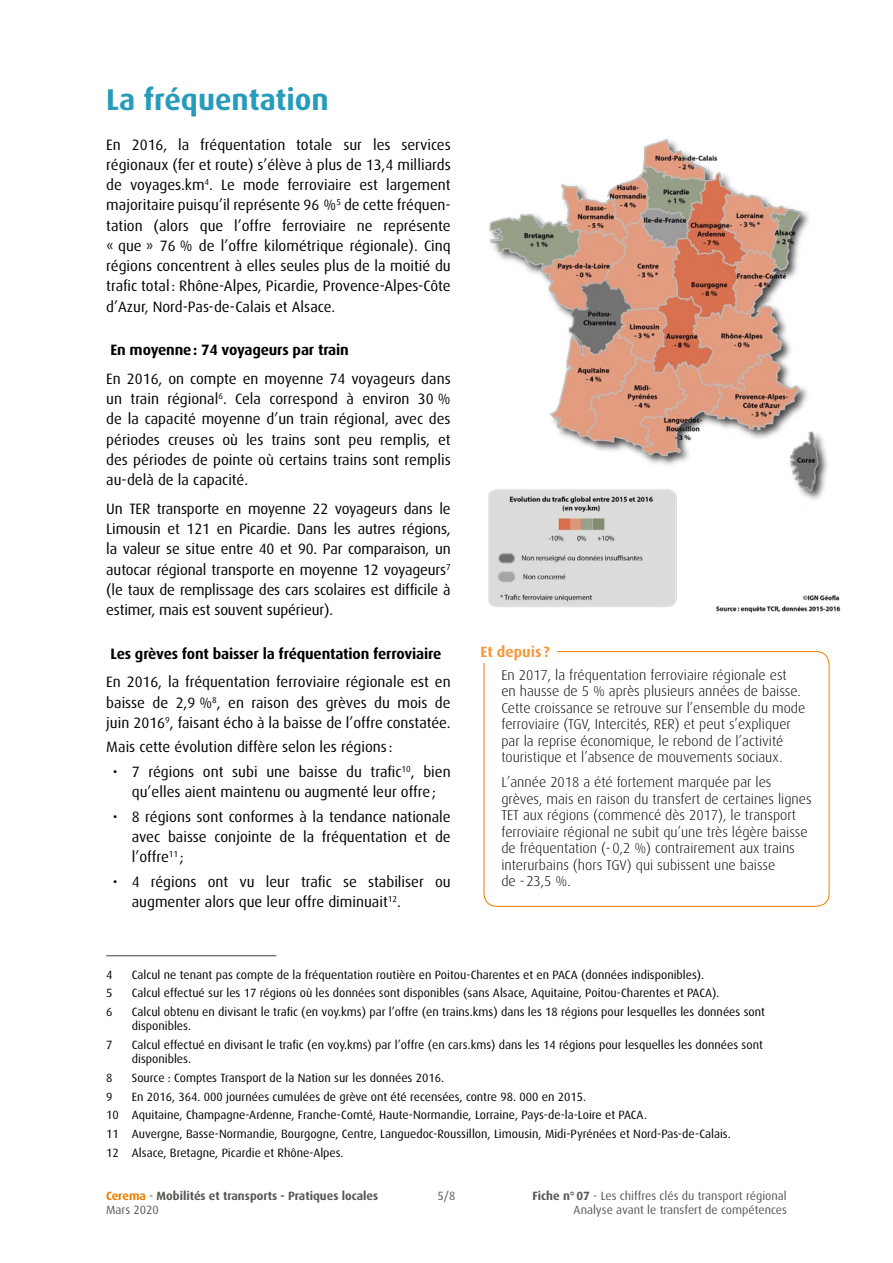
<style>
.page{position:relative;width:893px;height:1263px;background:#fff}
.page>*{position:absolute;margin:0;border:0;box-sizing:border-box;transform-origin:0 0}
.Titre_1{font:700 30px "Dax OT";color:#279cba}
.corps_de_texte{font:15px/20.2px "Dax OT";color:#000;text-align:justify}
.Titre_3{font:700 15px "Dax OT";letter-spacing:-.01em;color:#000}
.encadre_titre{font:700 15px "Dax OT";color:#f4993f}
.encadre_texte{font:300 14.25px/16.5px "Dax OT";color:#000}
.note_bas_de_page{font:12px/14.4px "Dax OT";color:#000}
.t1{font:12px/14.4px "Dax OT";color:#575756;text-align:right}
.t2{font:700 12px/14.4px "Dax OT";color:#575756}
.s1{color:#ef7d00}
.s2{font-weight:400}
.s3{font-weight:700}
</style>
<div class="page">
<hr style="left:106px;top:955px;width:170px;height:1px;background:#575756">
<div style="left:484px;top:651px;width:345px;height:256px;border:1px solid #ef7d00;border-radius:13px"></div>
<div style="left:480px;top:641px;width:77px;height:22px;background:#fff"></div>
<img style="left:488px;top:138px;width:353px;height:475px">
<p class="Titre_1" style="left:106px;top:82px;width:224px">La fréquentation</p>
<p class="corps_de_texte" style="left:106px;top:134px;width:346px">En 2016, la fréquentation totale sur les services régionaux (fer et route) s’élève à plus de 13,4 milliards de voyages.km<sup>4</sup>. Le mode ferroviaire est largement majoritaire puisqu’il représente 96 %<sup>5</sup> de cette fréquen&shy;tation (alors que l’offre ferroviaire ne représente « que » 76 % de l’offre kilométrique régionale). Cinq régions concentrent à elles seules plus de la moitié du trafic total: Rhône-Alpes, Picardie, Provence-Alpes-Côte d’Azur, Nord-Pas-de-Calais et Alsace.</p>
<p class="Titre_3" style="left:111px;top:341px;width:240px">En moyenne: 74 voyageurs par train</p>
<p class="corps_de_texte" style="left:106px;top:369px;width:346px">En 2016, on compte en moyenne 74 voyageurs dans un train régional<sup>6</sup>. Cela correspond à environ 30 % de la capacité moyenne d’un train régional, avec des périodes creuses où les trains sont peu remplis, et des périodes de pointe où certains trains sont remplis au-delà de la capacité.</p>
<p class="corps_de_texte" style="left:106px;top:499px;width:346px">Un TER transporte en moyenne 22 voyageurs dans le Limousin et 121 en Picardie. Dans les autres régions, la valeur se situe entre 40 et 90. Par comparaison, un autocar régional transporte en moyenne 12 voyageurs<sup>7 </sup>(le taux de remplissage des cars scolaires est difficile à estimer, mais est souvent supérieur).</p>
<p class="Titre_3" style="left:111px;top:645px;width:332px">Les grèves font baisser la fréquentation ferroviaire</p>
<p class="corps_de_texte" style="left:106px;top:672px;width:346px">En 2016, la fréquentation ferroviaire régionale est en baisse de 2,9 %<sup>8</sup>, en raison des grèves du mois de juin 2016<sup>9</sup>, faisant écho à la baisse de l’offre constatée.</p>
<p class="corps_de_texte" style="left:106px;top:737px;width:288px">Mais cette évolution diffère selon les régions :</p>
<p class="corps_de_texte" style="left:113px;top:762px;width:340px;text-align:center">• 7 régions ont subi une baisse du trafic<sup>10</sup>, bien qu’elles aient maintenu ou augmenté leur offre;</p>
<p class="corps_de_texte" style="left:132px;top:806px;width:320px;text-indent:-19px">• 8 régions sont conformes à la tendance nationale avec baisse conjointe de la fréquentation et de l’offre<sup>11</sup> ;</p>
<p class="corps_de_texte" style="left:132px;top:871px;width:320px;text-indent:-19px">• 4 régions ont vu leur trafic se stabiliser ou augmenter alors que leur offre diminuait<sup>12</sup>.</p>
<p class="encadre_titre" style="left:480px;top:643px;width:71px">Et depuis ?</p>
<p class="encadre_texte" style="left:501px;top:667px;width:306px">En 2017, la fréquentation ferroviaire régionale est<br>en hausse de 5 % après plusieurs années de baisse.<br>Cette croissance se retrouve sur l’ensemble du mode ferroviaire (TGV, Intercités, RER) et peut s’expliquer par la reprise économique, le rebond de l’activité touristique et l’absence de mouvements sociaux.</p>
<p class="encadre_texte" style="left:501px;top:774px;width:312px">L’année 2018 a été fortement marquée par les grèves, mais en raison du transfert de certaines lignes TET aux régions (commencé dès 2017), le transport ferroviaire régional ne subit qu’une très légère baisse de fréquentation (-0,2 %) contrairement aux trains interurbains (hors TGV) qui subissent une baisse<br>de -23,5 %.</p>
<p class="note_bas_de_page" style="left:106px;top:967px;width:8px">4</p>
<p class="note_bas_de_page" style="left:132px;top:967px;width:574px">Calcul ne tenant pas compte de la fréquentation routière en Poitou-Charentes et en PACA (données indisponibles).</p>
<p class="note_bas_de_page" style="left:106px;top:986px;width:8px">5</p>
<p class="note_bas_de_page" style="left:132px;top:986px;width:589px">Calcul effectué sur les 17 régions où les données sont disponibles (sans Alsace, Aquitaine, Poitou-Charentes et PACA).</p>
<p class="note_bas_de_page" style="left:106px;top:1005px;width:8px">6</p>
<p class="note_bas_de_page" style="left:132px;top:1005px;width:635px">Calcul obtenu en divisant le trafic (en voy.kms) par l’offre (en trains.kms) dans les 18 régions pour lesquelles les données sont disponibles.</p>
<p class="note_bas_de_page" style="left:106px;top:1038px;width:8px">7</p>
<p class="note_bas_de_page" style="left:132px;top:1038px;width:633px">Calcul effectué en divisant le trafic (en voy.kms) par l’offre (en cars.kms) dans les 14 régions pour lesquelles les données sont disponibles.</p>
<p class="note_bas_de_page" style="left:106px;top:1071px;width:8px">8</p>
<p class="note_bas_de_page" style="left:132px;top:1071px;width:314px">Source : Comptes Transport de la Nation sur les données 2016.</p>
<p class="note_bas_de_page" style="left:106px;top:1089px;width:8px">9</p>
<p class="note_bas_de_page" style="left:132px;top:1089px;width:456px">En 2016, 364. 000 journées cumulées de grève ont été recensées, contre 98. 000 en 2015.</p>
<p class="note_bas_de_page" style="left:106px;top:1108px;width:542px">10 Aquitaine, Champagne-Ardenne, Franche-Comté, Haute-Normandie, Lorraine, Pays-de-la-Loire et PACA.</p>
<p class="note_bas_de_page" style="left:106px;top:1127px;width:626px">11 Auvergne, Basse-Normandie, Bourgogne, Centre, Languedoc-Roussillon, Limousin, Midi-Pyrénées et Nord-Pas-de-Calais.</p>
<p class="note_bas_de_page" style="left:106px;top:1145px;width:239px">12 Alsace, Bretagne, Picardie et Rhône-Alpes.</p>
<p class="t1" style="left:437px;top:1189px;width:19px">5/8</p>
<p class="t2" style="left:106px;top:1188px;width:274px"><span class="s1">Cerema</span> <span class="s2">-</span> Mobilités et transports - Pratiques locales<br><span class="s2">Mars 2020</span></p>
<p class="t1" style="left:532px;top:1189px;width:256px"><span class="s3">Fiche n°07</span> - Les chiffres clés du transport régional<br>Analyse avant le transfert de compétences</p>
</div>
